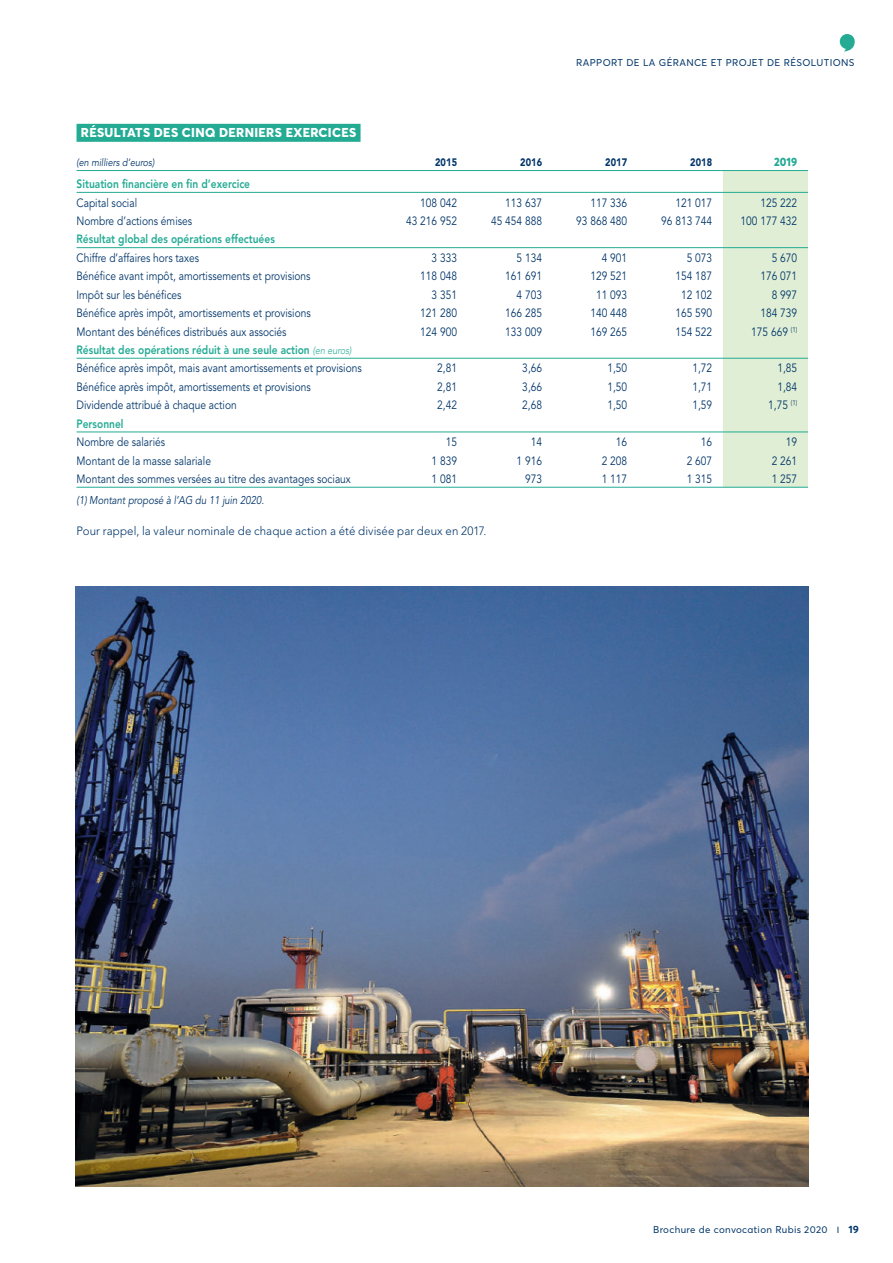
<style>
.page{position:relative;width:893px;height:1263px;background:#fff}
.page>*{position:absolute;margin:0;border:0;box-sizing:border-box;transform-origin:0 0}
.t1{font:800 12.75px "Averta";letter-spacing:.025em;color:#fff}
.t2{font:12px/18.5px "Avenir LT Std";color:#003569;scale:.85 1}
.t3{font:800 12px "Avenir LT Std";color:#23ab94;scale:.85 1}
.t4{font:300 12px "Avenir LT Std";letter-spacing:.005em;color:#003569;scale:.96 1}
.t5{font:800 12px "Averta";color:#23ab94;scale:.9 1}
.t6{font:italic 11.25px "Avenir LT Std";color:#003569;scale:.85 1}
.t7{font:900 10.8px "Avenir LT Std";letter-spacing:.01em;color:#003569;scale:.85 1}
.t8{font:italic 10.5px "Avenir LT Std";color:#003569;scale:.86 1}
.t9{font:9.75px "Averta";letter-spacing:.03em;color:#003569}
.s1{font-weight:800;color:#23ab94}
.s2{font-weight:300;font-style:italic;font-size:10.5px;color:#23ab94}
.s3{font-size:10.8px}
.s4{font-weight:700;font-size:10.5px}
</style>
<div class="page">
<div style="left:77px;top:124px;width:284px;height:18px;background:#23ab94"></div>
<div style="left:723px;top:171px;width:85px;height:316px;background:#dfeed4"></div>
<hr style="left:77px;top:170px;width:731px;height:1px;background:#23ab94">
<hr style="left:77px;top:192px;width:731px;height:1px;background:#23ab94">
<hr style="left:77px;top:247px;width:731px;height:1px;background:#23ab94">
<hr style="left:77px;top:358px;width:731px;height:1px;background:#23ab94">
<hr style="left:77px;top:432px;width:731px;height:1px;background:#23ab94">
<hr style="left:77px;top:487px;width:731px;height:1px;background:#23ab94">
<img style="left:76px;top:587px;width:733px;height:599px">
<svg style="left:840px;top:34px;width:15px;height:18px"></svg>
<p class="t9" style="left:576px;top:57px;width:280px">RAPPORT DE LA GÉRANCE ET PROJET DE RÉSOLUTIONS</p>
<p class="t1" style="left:81px;top:125px;width:277px">RÉSULTATS DES CINQ DERNIERS EXERCICES</p>
<p class="t8" style="left:77px;top:157px;width:92px">(en milliers d’euros)</p>
<p class="t7" style="left:435px;top:157px;width:27px">2015</p>
<p class="t7" style="left:520px;top:157px;width:27px">2016</p>
<p class="t7" style="left:605px;top:157px;width:27px">2017</p>
<p class="t7" style="left:690px;top:157px;width:27px">2018</p>
<p class="t5" style="left:774px;top:155px;width:27px">2019</p>
<p class="t3" style="left:77px;top:177px;width:206px">Situation financière en fin d’exercice</p>
<p class="t2" style="left:77px;top:194px;width:73px">Capital social</p>
<p class="t2" style="left:420px;top:194px;width:45px">108 042</p>
<p class="t2" style="left:505px;top:194px;width:45px">113 637</p>
<p class="t2" style="left:590px;top:194px;width:45px">117 336</p>
<p class="t2" style="left:675px;top:194px;width:45px">121 017</p>
<p class="t2" style="left:760px;top:194px;width:45px">125 222</p>
<p class="t2" style="left:77px;top:212px;width:138px">Nombre d’actions émises</p>
<p class="t2" style="left:406px;top:212px;width:62px">43 216 952</p>
<p class="t2" style="left:491px;top:212px;width:62px">45 454 888</p>
<p class="t2" style="left:576px;top:212px;width:62px">93 868 480</p>
<p class="t2" style="left:661px;top:212px;width:62px">96 813 744</p>
<p class="t2" style="left:741px;top:212px;width:68px">100 177 432</p>
<p class="t3" style="left:77px;top:233px;width:235px">Résultat global des opérations effectuées</p>
<p class="t2" style="left:77px;top:249px;width:146px">Chiffre d’affaires hors taxes</p>
<p class="t2" style="left:432px;top:249px;width:32px">3 333</p>
<p class="t2" style="left:517px;top:249px;width:32px">5 134</p>
<p class="t2" style="left:602px;top:249px;width:32px">4 901</p>
<p class="t2" style="left:687px;top:249px;width:32px">5 073</p>
<p class="t2" style="left:772px;top:249px;width:32px">5 670</p>
<p class="t2" style="left:77px;top:267px;width:277px">Bénéfice avant impôt, amortissements et provisions</p>
<p class="t2" style="left:420px;top:267px;width:45px">118 048</p>
<p class="t2" style="left:505px;top:267px;width:45px">161 691</p>
<p class="t2" style="left:590px;top:267px;width:45px">129 521</p>
<p class="t2" style="left:675px;top:267px;width:45px">154 187</p>
<p class="t2" style="left:760px;top:267px;width:45px">176 071</p>
<p class="t2" style="left:77px;top:286px;width:125px">Impôt sur les bénéfices</p>
<p class="t2" style="left:432px;top:286px;width:32px">3 351</p>
<p class="t2" style="left:517px;top:286px;width:32px">4 703</p>
<p class="t2" style="left:596px;top:286px;width:38px">11 093</p>
<p class="t2" style="left:681px;top:286px;width:38px">12 102</p>
<p class="t2" style="left:772px;top:286px;width:32px">8 997</p>
<p class="t2" style="left:77px;top:304px;width:277px">Bénéfice après impôt, amortissements et provisions</p>
<p class="t2" style="left:420px;top:304px;width:45px">121 280</p>
<p class="t2" style="left:505px;top:304px;width:45px">166 285</p>
<p class="t2" style="left:590px;top:304px;width:45px">140 448</p>
<p class="t2" style="left:675px;top:304px;width:45px">165 590</p>
<p class="t2" style="left:760px;top:304px;width:45px">184 739</p>
<p class="t2" style="left:77px;top:323px;width:249px">Montant des bénéfices distribués aux associés</p>
<p class="t2" style="left:420px;top:323px;width:45px">124 900</p>
<p class="t2" style="left:505px;top:323px;width:45px">133 009</p>
<p class="t2" style="left:590px;top:323px;width:45px">169 265</p>
<p class="t2" style="left:675px;top:323px;width:45px">154 522</p>
<p class="t2" style="left:751px;top:323px;width:56px">175 669 <sup>(1)</sup></p>
<p class="t2" style="left:77px;top:341px;width:337px"><span class="s1">Résultat des opérations réduit à une seule action</span> <span class="s2">(en euros)<br></span>Bénéfice après impôt, mais avant amortissements et provisions</p>
<p class="t2" style="left:437px;top:360px;width:25px">2,81</p>
<p class="t2" style="left:522px;top:360px;width:25px">3,66</p>
<p class="t2" style="left:607px;top:360px;width:25px">1,50</p>
<p class="t2" style="left:692px;top:360px;width:25px">1,72</p>
<p class="t2" style="left:777px;top:360px;width:25px">1,85</p>
<p class="t2" style="left:77px;top:378px;width:277px">Bénéfice après impôt, amortissements et provisions</p>
<p class="t2" style="left:437px;top:378px;width:25px">2,81</p>
<p class="t2" style="left:522px;top:378px;width:25px">3,66</p>
<p class="t2" style="left:607px;top:378px;width:25px">1,50</p>
<p class="t2" style="left:692px;top:378px;width:25px">1,71</p>
<p class="t2" style="left:777px;top:378px;width:25px">1,84</p>
<p class="t2" style="left:77px;top:396px;width:190px">Dividende attribué à chaque action</p>
<p class="t2" style="left:437px;top:396px;width:25px">2,42</p>
<p class="t2" style="left:522px;top:396px;width:25px">2,68</p>
<p class="t2" style="left:607px;top:396px;width:25px">1,50</p>
<p class="t2" style="left:692px;top:396px;width:25px">1,59</p>
<p class="t2" style="left:768px;top:396px;width:36px">1,75 <sup>(1)</sup></p>
<p class="t3" style="left:77px;top:417px;width:57px">Personnel</p>
<p class="t2" style="left:77px;top:433px;width:106px">Nombre de salariés</p>
<p class="t2" style="left:446px;top:433px;width:15px">15</p>
<p class="t2" style="left:531px;top:433px;width:15px">14</p>
<p class="t2" style="left:616px;top:433px;width:15px">16</p>
<p class="t2" style="left:701px;top:433px;width:15px">16</p>
<p class="t2" style="left:786px;top:433px;width:15px">19</p>
<p class="t2" style="left:77px;top:452px;width:160px">Montant de la masse salariale</p>
<p class="t2" style="left:432px;top:452px;width:32px">1 839</p>
<p class="t2" style="left:517px;top:452px;width:32px">1 916</p>
<p class="t2" style="left:602px;top:452px;width:32px">2 208</p>
<p class="t2" style="left:687px;top:452px;width:32px">2 607</p>
<p class="t2" style="left:772px;top:452px;width:32px">2 261</p>
<p class="t2" style="left:77px;top:470px;width:324px">Montant des sommes versées au titre des avantages sociaux</p>
<p class="t2" style="left:432px;top:470px;width:32px">1 081</p>
<p class="t2" style="left:525px;top:470px;width:22px">973</p>
<p class="t2" style="left:602px;top:470px;width:32px">1 117</p>
<p class="t2" style="left:687px;top:470px;width:32px">1 315</p>
<p class="t2" style="left:772px;top:470px;width:32px">1 257</p>
<p class="t6" style="left:77px;top:494px;width:222px">(1) Montant proposé à l’AG du 11 juin 2020.</p>
<p class="t4" style="left:77px;top:524px;width:428px">Pour rappel, la valeur nominale de chaque action a été divisée par deux en 2017.</p>
<p class="t9" style="left:653px;top:1224px;width:207px">Brochure de convocation Rubis 2020 <span class="s3">i</span> <span class="s4">19</span></p>
</div>
